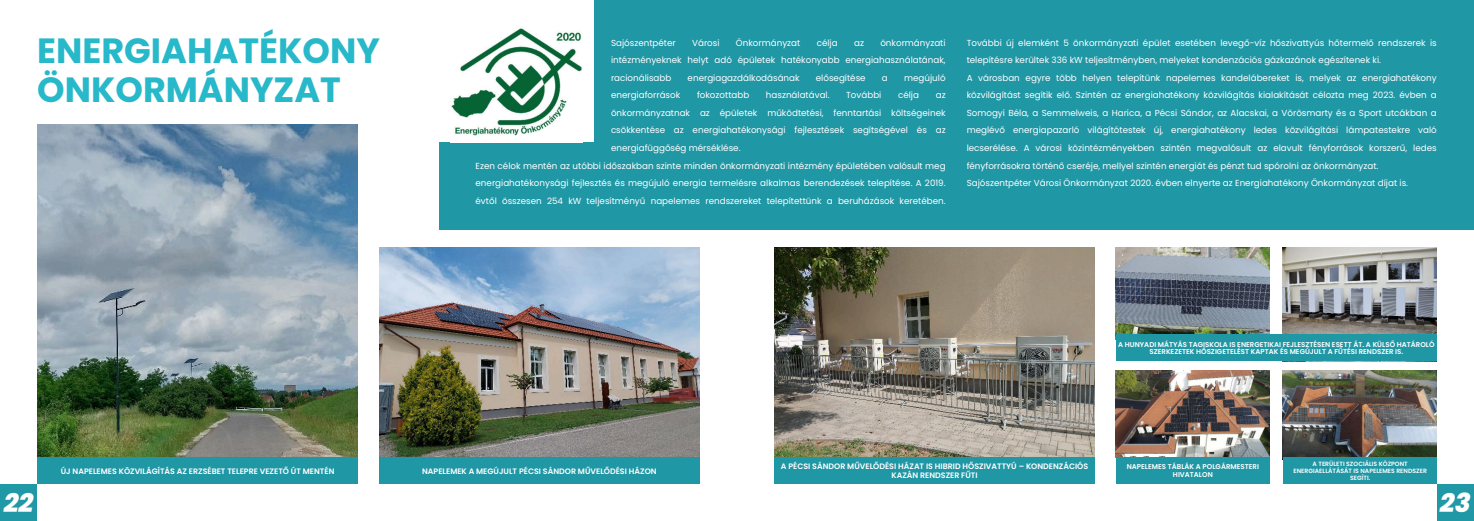
<style>
.page{position:relative;width:1474px;height:521px;background:#fff}
.page>*{position:absolute;margin:0;border:0;box-sizing:border-box;transform-origin:0 0}
.t1{font:700 35px/38.5px "Poppins";color:#27b8c9}
.t2{font:italic 800 26.25px "Poppins";color:#fff}
.t3{font:8.75px/17.5px "Poppins";color:#fff;text-align:justify}
.t4{font:600 7.88px/8.7px "Poppins";color:#fff;text-align:center}
.t5{font:600 7px/7.7px "Poppins";color:#fff;text-align:center}
.t6{font:600 6.12px/6.7px "Poppins";color:#fff;text-align:center}
</style>
<div class="page">
<div style="left:0;top:484px;width:37px;height:37px;background:#2098a6"></div>
<div style="left:1436px;top:484px;width:37px;height:37px;background:#2098a6"></div>
<div style="left:439px;top:0;width:1034px;height:230px;background:#2097a5"></div>
<div style="left:429px;top:0;width:164px;height:142px;background:#fff"></div>
<img style="left:451px;top:28px;width:131px;height:108px">
<img style="left:37px;top:125px;width:321px;height:332px">
<div style="left:37px;top:457px;width:321px;height:27px;background:#2097a5"></div>
<img style="left:379px;top:247px;width:320px;height:210px">
<img style="left:774px;top:247px;width:320px;height:210px">
<img style="left:1115px;top:247px;width:154px;height:88px">
<img style="left:1115px;top:370px;width:154px;height:87px">
<img style="left:1282px;top:247px;width:154px;height:88px">
<img style="left:1282px;top:370px;width:154px;height:89px">
<div style="left:379px;top:457px;width:320px;height:27px;background:#2097a5"></div>
<div style="left:774px;top:457px;width:320px;height:27px;background:#2097a5"></div>
<div style="left:1115px;top:457px;width:154px;height:27px;background:#2097a5"></div>
<div style="left:1283px;top:457px;width:153px;height:27px;background:#2097a5"></div>
<div style="left:1115px;top:335px;width:321px;height:26px;background:#2097a5"></div>
<h1 class="t1" style="left:37px;top:32px;width:344px">ENERGIAHATÉKONY<br>ÖNKORMÁNYZAT</h1>
<p class="t3" style="left:611px;top:34px;width:66px">Sajószentpéter</p>
<p class="t3" style="left:692px;top:34px;width:29px">Városi</p>
<p class="t3" style="left:736px;top:34px;width:66px">Önkormányzat</p>
<p class="t3" style="left:816px;top:34px;width:22px">célja</p>
<p class="t3" style="left:854px;top:34px;width:11px">az</p>
<p class="t3" style="left:611px;top:34px;width:336px;text-indent:269px">önkormányzati intézményeknek helyt adó épületek hatékonyabb energiahasználatának, racionálisabb</p>
<p class="t3" style="left:687px;top:69px;width:113px">energiagazdálkodásának</p>
<p class="t3" style="left:816px;top:69px;width:51px">elősegítése</p>
<p class="t3" style="left:882px;top:69px;width:7px">a</p>
<p class="t3" style="left:904px;top:69px;width:43px">megújuló</p>
<p class="t3" style="left:611px;top:87px;width:71px">energiaforrások</p>
<p class="t3" style="left:697px;top:87px;width:54px">fokozottabb</p>
<p class="t3" style="left:766px;top:87px;width:65px">használatával.</p>
<p class="t3" style="left:846px;top:87px;width:37px">További</p>
<p class="t3" style="left:898px;top:87px;width:22px">célja</p>
<p class="t3" style="left:935px;top:87px;width:11px">az</p>
<p class="t3" style="left:611px;top:104px;width:336px">önkormányzatnak az épületek működtetési, fenntartási költségeinek</p>
<p class="t3" style="left:611px;top:122px;width:336px">csökkentése az energiahatékonysági fejlesztések segítségével és az</p>
<p class="t3" style="left:611px;top:139px;width:131px">energiafüggőség mérséklése.</p>
<p class="t3" style="left:475px;top:157px;width:471px">Ezen célok mentén az utóbbi időszakban szinte minden önkormányzati intézmény épületében valósult meg</p>
<p class="t3" style="left:475px;top:174px;width:471px">energiahatékonysági fejlesztés és megújuló energia termelésre alkalmas berendezések telepítése. A 2019.</p>
<p class="t3" style="left:475px;top:192px;width:471px">évtől összesen 254 kW teljesítményű napelemes rendszereket telepítettünk a beruházások keretében.</p>
<p class="t3" style="left:966px;top:34px;width:471px;text-align:left">További új elemként 5 önkormányzati épület esetében levegő-víz hőszivattyús hőtermelő rendszerek is telepítésre kerültek 336 kW teljesítményben, melyeket kondenzációs gázkazánok egészítenek ki.<br>A városban egyre több helyen telepítünk napelemes kandelábereket is, melyek az energiahatékony közvilágítást segítik elő. Szintén az energiahatékony közvilágítás kialakítását célozta meg 2023. évben a Somogyi Béla, a Semmelweis, a Harica, a Pécsi Sándor, az Alacskai, a Vörösmarty és a Sport utcákban a meglévő energiapazarló világítótestek új, energiahatékony ledes közvilágítási lámpatestekre való lecserélése. A városi közintézményekben szintén megvalósult az elavult fényforrások korszerű, ledes fényforrásokra történő cseréje, mellyel szintén energiát és pénzt tud spórolni az önkormányzat.<br>Sajószentpéter Városi Önkormányzat 2020. évben elnyerte az Energiahatékony Önkormányzat díjat is.</p>
<p class="t5" style="left:1118px;top:340px;width:318px">A HUNYADI MÁTYÁS TAGISKOLA IS ENERGETIKAI FEJLESZTÉSEN ESETT ÁT. A KÜLSŐ HATÁROLÓ<br>SZERKEZETEK HŐSZIGETELÉST KAPTAK ÉS MEGÚJULT A FŰTÉSI RENDSZER IS.</p>
<p class="t4" style="left:61px;top:466px;width:275px">ÚJ NAPELEMES KÖZVILÁGÍTÁS AZ ERZSÉBET TELEPRE VEZETŐ ÚT MENTÉN</p>
<p class="t4" style="left:422px;top:466px;width:236px">NAPELEMEK A MEGÚJULT PÉCSI SÁNDOR MŰVELŐDÉSI HÁZON</p>
<p class="t4" style="left:781px;top:462px;width:309px">A PÉCSI SÁNDOR MŰVELŐDÉSI HÁZAT IS HIBRID HŐSZIVATTYÚ – KONDENZÁCIÓS<br>KAZÁN RENDSZER FŰTI</p>
<p class="t5" style="left:1126px;top:463px;width:134px">NAPELEMES TÁBLÁK A POLGÁRMESTERI<br>HIVATALON</p>
<p class="t6" style="left:1293px;top:461px;width:135px">A TERÜLETI SZOCIÁLIS KÖZPONT<br>ENERGIAELLÁTÁSÁT IS NAPELEMES RENDSZER<br>SEGÍTI.</p>
<h2 class="t2" style="left:4px;top:488px;width:31px">22</h2>
<h2 class="t2" style="left:1439px;top:488px;width:32px">23</h2>
</div>
